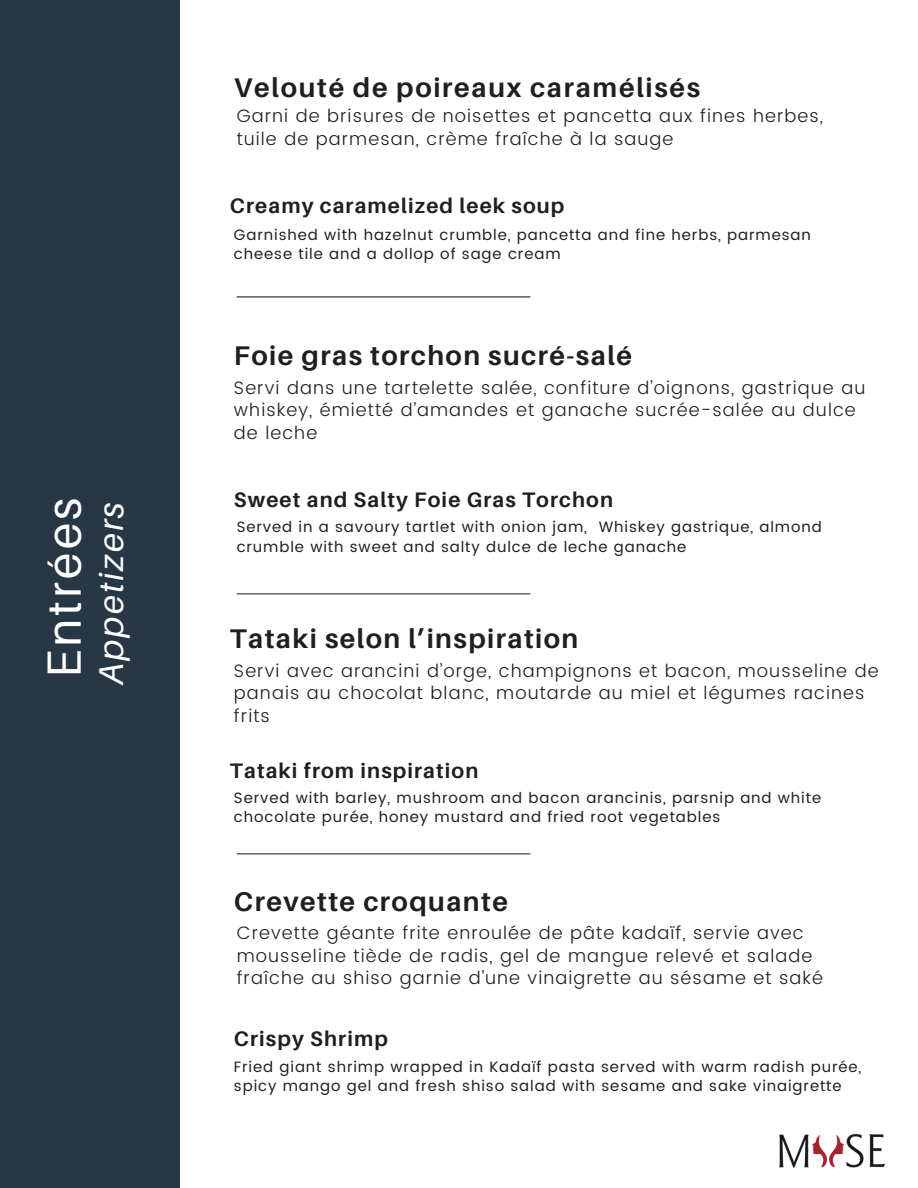
<style>
.page{position:relative;width:918px;height:1188px;background:#fff}
.page>*{position:absolute;margin:0;border:0;box-sizing:border-box;transform-origin:0 0}
.t1{font:48px "Aileron";letter-spacing:.065em;color:#fff}
.t2{font:italic 34.5px "Aileron";letter-spacing:.06em;color:#fff}
.t3{font:700 27px "Aileron";letter-spacing:.055em;color:#201f1f}
.t4{font:700 21px "Aileron";letter-spacing:.055em;color:#201f1f}
.t5{font:300 18px/22.5px "Poppins";letter-spacing:.06em;color:#201f1f}
.t6{font:15px/19.2px "Poppins";letter-spacing:.06em;color:#201f1f}
</style>
<div class="page">
<hr style="left:237px;top:296px;width:293px;height:1px;background:#201f1f">
<hr style="left:237px;top:593px;width:293px;height:1px;background:#273745">
<hr style="left:237px;top:853px;width:293px;height:1px;background:#273745">
<div style="left:0;top:0;width:180px;height:1188px;background:#273745"></div>
<img style="left:779px;top:1133px;width:106px;height:35px">
<p class="t1" style="left:34px;top:678px;width:182px;rotate:-90deg">Entrées</p>
<h4 class="t2" style="left:90px;top:685px;width:185px;rotate:-90deg">Appetizers</h4>
<h5 class="t3" style="left:234px;top:71px;width:468px">Velouté de poireaux caramélisés</h5>
<h1 class="t5" style="left:237px;top:105px;width:588px">Garni de brisures de noisettes et pancetta aux fines herbes, tuile de parmesan, crème fraîche à la sauge</h1>
<h2 class="t4" style="left:230px;top:193px;width:336px">Creamy caramelized leek soup</h2>
<h3 class="t6" style="left:234px;top:225px;width:578px">Garnished with hazelnut crumble, pancetta and fine herbs, parmesan cheese tile and a dollop of sage cream</h3>
<h5 class="t3" style="left:234px;top:339px;width:400px">Foie gras torchon sucré-salé</h5>
<h4 class="t5" style="left:234px;top:376px;width:633px">Servi dans une tartelette salée, confiture d’oignons, gastrique au whiskey, émietté d’amandes et ganache sucrée-salée au dulce de leche</h4>
<p class="t4" style="left:234px;top:487px;width:381px">Sweet and Salty Foie Gras Torchon</p>
<h3 class="t6" style="left:237px;top:518px;width:587px">Served in a savoury tartlet with onion jam, Whiskey gastrique, almond crumble with sweet and salty dulce de leche ganache</h3>
<h5 class="t3" style="left:230px;top:622px;width:350px">Tataki selon l’inspiration</h5>
<h5 class="t5" style="left:234px;top:659px;width:646px">Servi avec arancini d’orge, champignons et bacon, mousseline de panais au chocolat blanc, moutarde au miel et légumes racines frits</h5>
<h4 class="t4" style="left:230px;top:758px;width:250px">Tataki from inspiration</h4>
<h4 class="t6" style="left:234px;top:788px;width:589px">Served with barley, mushroom and bacon arancinis, parsnip and white chocolate purée, honey mustard and fried root vegetables</h4>
<p class="t3" style="left:234px;top:885px;width:275px">Crevette croquante</p>
<p class="t5" style="left:237px;top:922px;width:588px">Crevette géante frite enroulée de pâte kadaïf, servie avec mousseline tiède de radis, gel de mangue relevé et salade fraîche au shiso garnie d’une vinaigrette au sésame et saké</p>
<h3 class="t4" style="left:234px;top:1025px;width:155px">Crispy Shrimp</h3>
<h3 class="t6" style="left:234px;top:1057px;width:629px">Fried giant shrimp wrapped in Kadaïf pasta served with warm radish purée, spicy mango gel and fresh shiso salad with sesame and sake vinaigrette</h3>
</div>
